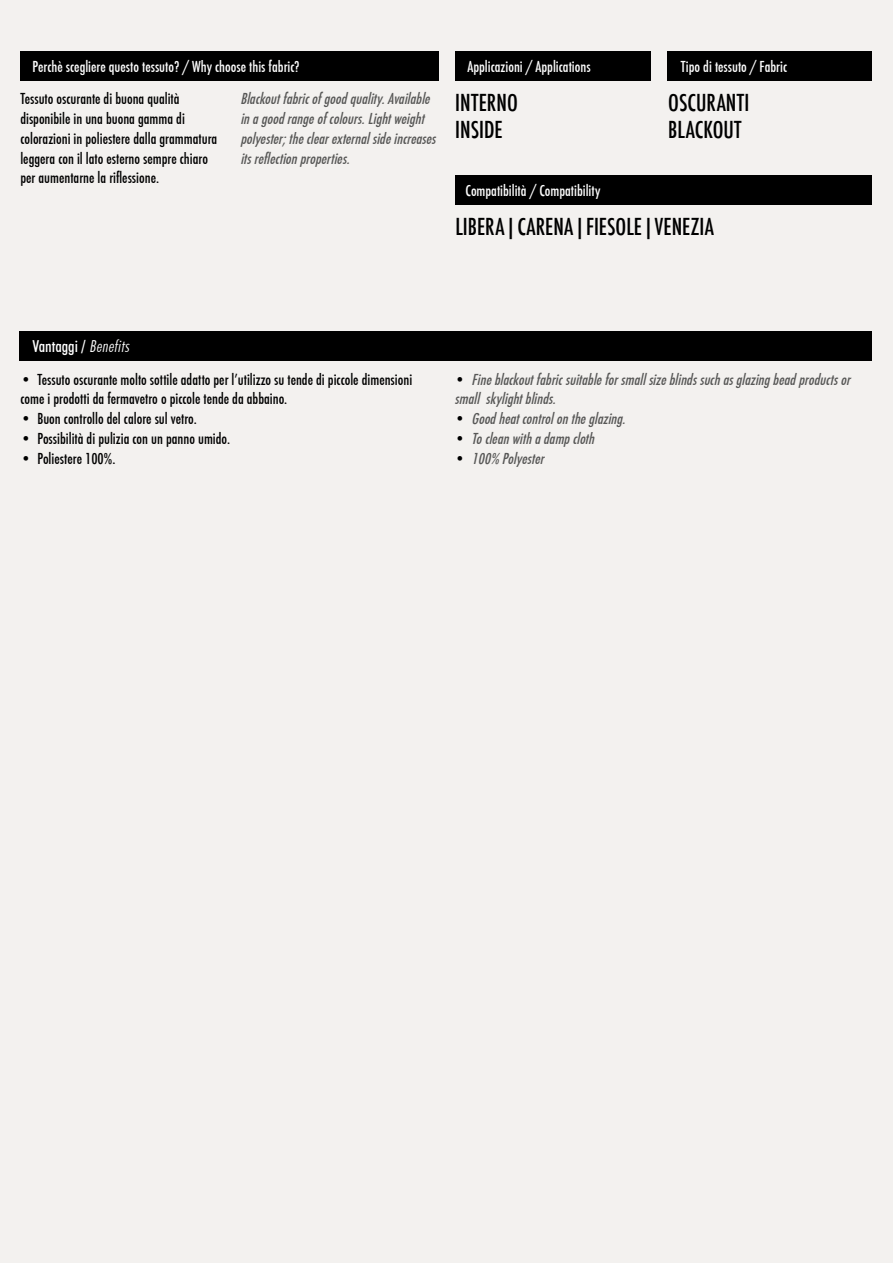
<style>
.page{position:relative;width:893px;height:1263px;background:#f3f1ef}
.page>*{position:absolute;margin:0;border:0;box-sizing:border-box;transform-origin:0 0}
.t1{font:500 25.5px/27px "Futura Con";color:#000}
.t2{font:500 16.5px/19.8px "Futura Con";color:#000}
.t3{font:italic 500 16.5px/19.8px "Futura Con";color:#575756}
.t4{font:500 16.5px "Futura Con";color:#fdfdfd}
.t5{font:500 condensed 16.5px "Futura BT";color:#fff}
.s1{font-weight:300;font-style:italic}
.s2{font-style:normal;color:#000}
</style>
<div class="page">
<div style="left:20px;top:51px;width:419px;height:30px;background:#000"></div>
<div style="left:20px;top:331px;width:852px;height:30px;background:#000"></div>
<div style="left:667px;top:51px;width:205px;height:30px;background:#000"></div>
<div style="left:455px;top:51px;width:195px;height:30px;background:#000"></div>
<div style="left:455px;top:175px;width:417px;height:30px;background:#000"></div>
<p class="t4" style="left:33px;top:56px;width:269px">Perchè scegliere questo tessuto? / Why choose this fabric?</p>
<p class="t4" style="left:467px;top:56px;width:125px">Applicazioni / Applications</p>
<p class="t4" style="left:681px;top:56px;width:108px">Tipo di tessuto / Fabric</p>
<p class="t2" style="left:20px;top:89px;width:199px">Tessuto oscurante di buona qualità disponibile in una buona gamma di colorazioni in poliestere dalla grammatura leggera con il lato esterno sempre chiaro per aumentarne la riflessione.</p>
<p class="t3" style="left:240px;top:89px;width:201px">Blackoutfabricofgoodquality.Available inagoodrangeofcolours.Lightweight polyester;theclearexternalsideincreases itsreflectionproperties.</p>
<h1 class="t1" style="left:455px;top:89px;width:64px">INTERNO<br>INSIDE</h1>
<p class="t4" style="left:465px;top:180px;width:136px">Compatibilità / Compatibility</p>
<h1 class="t1" style="left:668px;top:89px;width:83px">OSCURANTI<br>BLACKOUT</h1>
<h1 class="t1" style="left:455px;top:213px;width:260px">LIBERA|CARENA|FIESOLE|VENEZIA</h1>
<p class="t5" style="left:33px;top:336px;width:101px">Vantaggi / <span class="s1">Benefits</span></p>
<p class="t2" style="left:20px;top:369px;width:393px">• Tessuto oscurante molto sottile adatto per l’utilizzo su tende di piccole dimensioni come i prodotti da fermavetro o piccole tende da abbaino.</p>
<p class="t2" style="left:20px;top:408px;width:178px">• Buon controllo del calore sul vetro.</p>
<p class="t2" style="left:20px;top:428px;width:211px">• Possibilità di pulizia con un panno umido.</p>
<p class="t2" style="left:20px;top:448px;width:97px">• Poliestere 100%.</p>
<p class="t3" style="left:455px;top:369px;width:401px"><span class="s2">•</span> Fineblackoutfabricsuitableforsmallsizeblindssuchasglazingbeadproductsor small skylightblinds.</p>
<p class="t3" style="left:455px;top:408px;width:176px"><span class="s2">•</span> Goodheatcontrolontheglazing.</p>
<p class="t3" style="left:455px;top:428px;width:145px"><span class="s2">•</span> Tocleanwithadampcloth</p>
<p class="t3" style="left:455px;top:448px;width:95px"><span class="s2">•</span> 100% Polyester</p>
</div>
